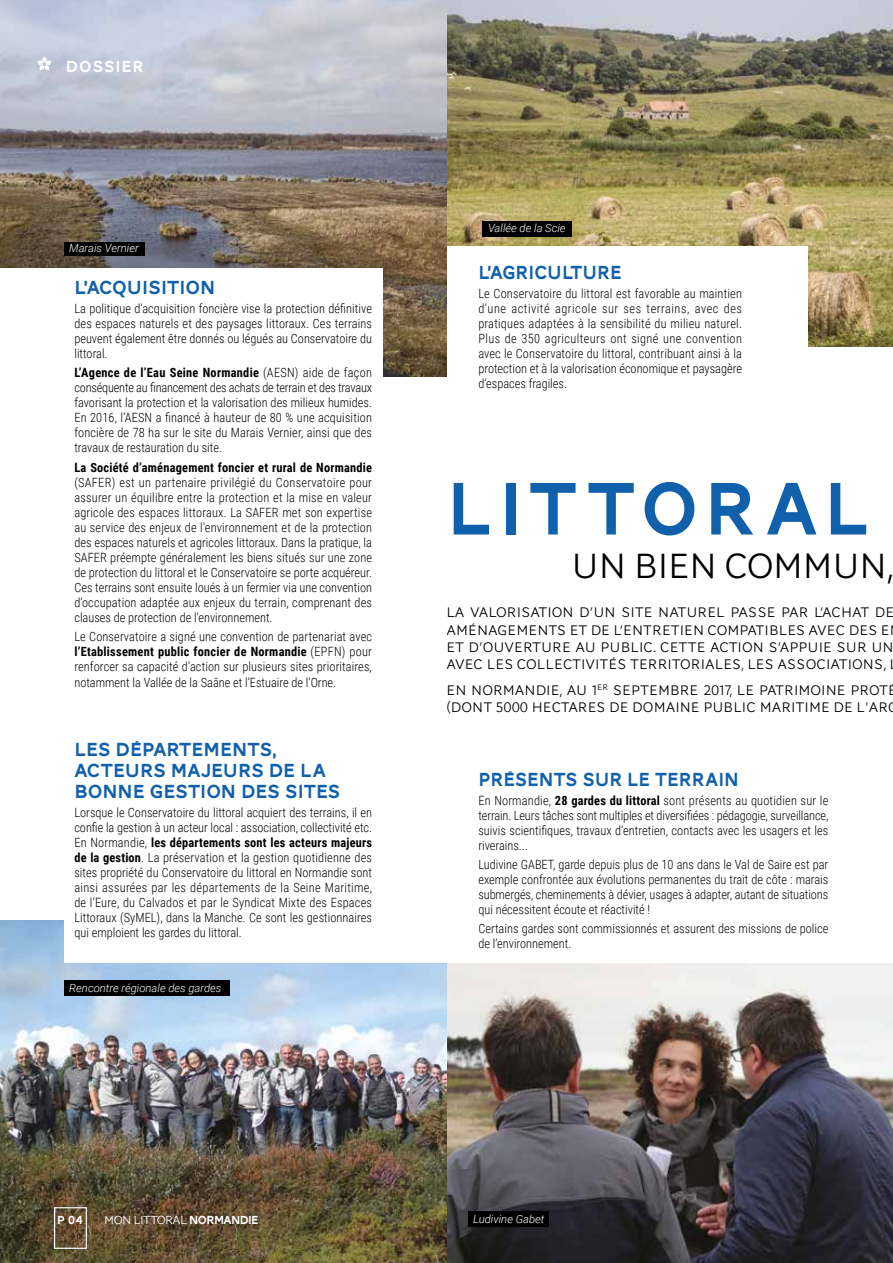
<style>
.page{position:relative;width:893px;height:1263px;background:#fff}
.page>*{position:absolute;margin:0;border:0;box-sizing:border-box;transform-origin:0 0}
.t1{font:76.5px "AW Conqueror Carved One";letter-spacing:.08em;color:#1160ab}
.t2{font:300 36px "AW Conqueror Sans";letter-spacing:-.025em;color:#000}
.t3{font:19.5px/21px "AW Conqueror Carved One";color:#1160ab}
.t4{font:16.5px "AW Conqueror Carved One";letter-spacing:.05em;color:#fff}
.t5{font:300 14.25px/17.2px "AW Conqueror Sans";color:#000}
.t6{font:300 12.75px/15px "Roboto Condensed";color:#000;text-align:justify}
.t7{font:700 12.75px "Roboto Condensed";letter-spacing:.02em;color:#000}
.t8{font:300 12px "AW Conqueror Sans";letter-spacing:-.05em;color:#fff}
.t9{font:12px "AW Conqueror Carved One";color:#fff}
.t10{font:italic 300 11.25px "Roboto";color:#fff}
.s1{font-weight:700}
.s2{font-family:"AW Conqueror Carved One";font-weight:400}
</style>
<div class="page">
<img style="left:446px;top:0;width:447px;height:347px">
<div style="left:446px;top:247px;width:362px;height:189px;background:#fff"></div>
<img style="left:446px;top:963px;width:447px;height:300px">
<img style="left:0;top:0;width:446px;height:376px">
<svg style="left:36px;top:55px;width:17px;height:16px"></svg>
<img style="left:0;top:921px;width:446px;height:342px">
<div style="left:64px;top:242px;width:81px;height:14px;background:#000"></div>
<div style="left:483px;top:221px;width:89px;height:16px;background:#000"></div>
<div style="left:54px;top:1207px;width:33px;height:42px;border:1px solid #fff"></div>
<div style="left:468px;top:1211px;width:81px;height:16px;background:#000"></div>
<div style="left:0;top:268px;width:102px;height:440px;background:#fff"></div>
<div style="left:341px;top:731px;width:189px;height:232px;background:#fff"></div>
<div style="left:64px;top:268px;width:319px;height:695px;background:#fff"></div>
<div style="left:64px;top:980px;width:166px;height:16px;background:#000"></div>
<p class="t4" style="left:66px;top:59px;width:80px">DOSSIER</p>
<p class="t10" style="left:69px;top:240px;width:71px">Marais Vernier</p>
<h3 class="t3" style="left:74px;top:278px;width:142px">L’ACQUISITION</h3>
<p class="t6" style="left:74px;top:300px;width:299px">La politique d’acquisition foncière vise la protection définitive des espaces naturels et des paysages littoraux. Ces terrains peuvent également être donnés ou légués au Conservatoire du littoral.</p>
<p class="t6" style="left:74px;top:365px;width:299px"><span class="s1">L’Agence de l’Eau Seine Normandie</span> (AESN) aide de façon conséquente au financement des achats de terrain et des travaux favorisant la protection et la valorisation des milieux humides.<br>En 2016, l’AESN a financé à hauteur de 80 % une acquisition foncière de 78 ha sur le site du Marais Vernier, ainsi que des travaux de restauration du site.</p>
<p class="t7" style="left:74px;top:458px;width:299px">La Société d’aménagement foncier et rural de Normandie</p>
<p class="t6" style="left:74px;top:474px;width:299px">(SAFER) est un partenaire privilégié du Conservatoire pour assurer un équilibre entre la protection et la mise en valeur agricole des espaces littoraux. La SAFER met son expertise au service des enjeux de l'environnement et de la protection des espaces naturels et agricoles littoraux. Dans la pratique, la SAFER préempte généralement les biens situés sur une zone de protection du littoral et le Conservatoire se porte acquéreur.<br>Ces terrains sont ensuite loués à un fermier via une convention d’occupation adaptée aux enjeux du terrain, comprenant des clauses de protection de l'environnement.</p>
<p class="t6" style="left:74px;top:628px;width:299px">Le Conservatoire a signé une convention de partenariat avec <span class="s1">l’Etablissement public foncier de Normandie</span> (EPFN) pour renforcer sa capacité d’action sur plusieurs sites prioritaires, notamment la Vallée de la Saâne et l’Estuaire de l’Orne.</p>
<h3 class="t3" style="left:74px;top:741px;width:268px">LES DÉPARTEMENTS,<br>ACTEURS MAJEURS DE LA<br>BONNE GESTION DES SITES</h3>
<p class="t6" style="left:74px;top:805px;width:299px">Lorsque le Conservatoire du littoral acquiert des terrains, il en confie la gestion à un acteur local : association, collectivité etc.<br>En Normandie, <span class="s1">les départements sont les acteurs majeurs de la gestion</span>. La préservation et la gestion quotidienne des sites propriété du Conservatoire du littoral en Normandie sont ainsi assurées par les départements de la Seine Maritime, de l’Eure, du Calvados et par le Syndicat Mixte des Espaces Littoraux (SyMEL), dans la Manche. Ce sont les gestionnaires qui emploient les gardes du littoral.</p>
<p class="t10" style="left:69px;top:980px;width:154px">Rencontre régionale des gardes</p>
<p class="t10" style="left:488px;top:220px;width:79px">Vallée de la Scie</p>
<h3 class="t3" style="left:478px;top:264px;width:145px">L’AGRICULTURE</h3>
<p class="t6" style="left:478px;top:286px;width:265px">Le Conservatoire du littoral est favorable au maintien d’une activité agricole sur ses terrains, avec des pratiques adaptées à la sensibilité du milieu naturel.<br>Plus de 350 agriculteurs ont signé une convention avec le Conservatoire du littoral, contribuant ainsi à la protection et à la valorisation économique et paysagère d’espaces fragiles.</p>
<h1 class="t1" style="left:446px;top:475px;width:425px">LITTORAL</h1>
<h2 class="t2" style="left:571px;top:536px;width:326px">UN BIEN COMMUN,</h2>
<p class="t5" style="left:446px;top:604px;width:449px">LA VALORISATION D’UN SITE NATUREL PASSE PAR L’ACHAT DE AMÉNAGEMENTS ET DE L’ENTRETIEN COMPATIBLES AVEC DES E ET D’OUVERTURE AU PUBLIC. CETTE ACTION S’APPUIE SUR UN AVEC LES COLLECTIVITÉS TERRITORIALES, LES ASSOCIATIONS,</p>
<p class="t5" style="left:446px;top:681px;width:453px">EN NORMANDIE, AU 1<sup>ER</sup> SEPTEMBRE 2017, LE PATRIMOINE PROTÉ (DONT 5000 HECTARES DE DOMAINE PUBLIC MARITIME DE L'ARC</p>
<h3 class="t3" style="left:478px;top:770px;width:262px">PRÉSENTS SUR LE TERRAIN</h3>
<p class="t6" style="left:478px;top:792px;width:351px">En Normandie, <span class="s1">28 gardes du littoral</span> sont présents au quotidien sur le terrain. Leurs tâches sont multiples et diversifiées : pédagogie, surveillance, suivis scientifiques, travaux d’entretien, contacts avec les usagers et les riverains...</p>
<p class="t6" style="left:478px;top:856px;width:351px">Ludivine GABET, garde depuis plus de 10 ans dans le Val de Saire est par exemple confrontée aux évolutions permanentes du trait de côte : marais submergés, cheminements à dévier, usages à adapter, autant de situations qui nécessitent écoute et réactivité !</p>
<p class="t6" style="left:478px;top:921px;width:351px">Certains gardes sont commissionnés et assurent des missions de police de l’environnement.</p>
<p class="t9" style="left:57px;top:1214px;width:27px">P 04</p>
<p class="t8" style="left:104px;top:1210px;width:156px">MON LITTORAL <span class="s2">NORMANDIE</span></p>
<p class="t10" style="left:473px;top:1211px;width:73px">Ludivine Gabet</p>
</div>
